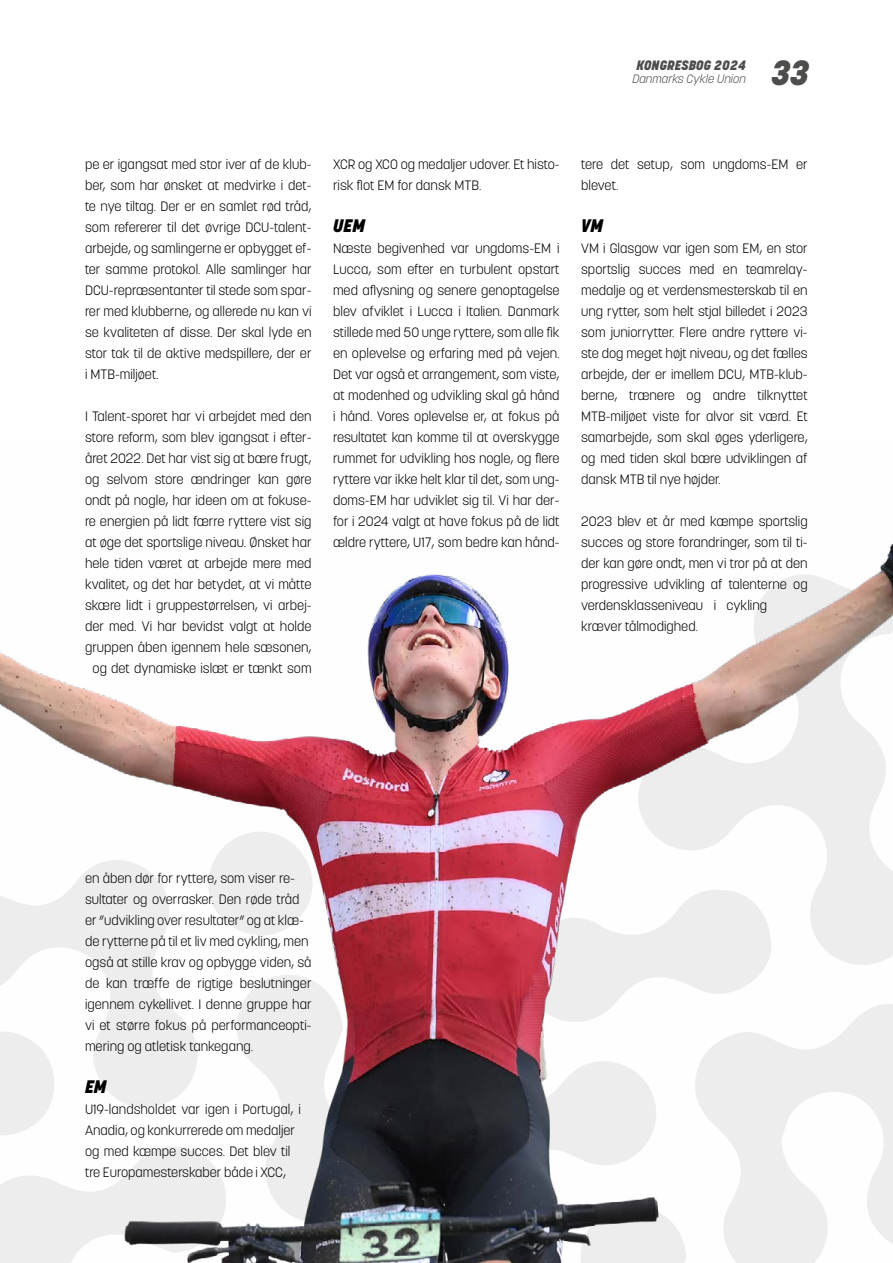
<style>
.page{position:relative;width:893px;height:1263px;background:#fff}
.page>*{position:absolute;margin:0;border:0;box-sizing:border-box;transform-origin:0 0}
.t1{font:italic 800 34.5px "Korolev";color:#4d4d4c}
.t2{font:italic 800 18px "Korolev";color:#000}
.t3{font:300 13.5px/21px "Korolev";color:#000}
.t4{font:italic 800 13.5px "Korolev";color:#4d4d4c}
.t5{font:italic 300 12px "Korolev";color:#4d4d4c}
</style>
<div class="page">
<img style="left:0;top:543px;width:893px;height:720px">
<p class="t4" style="left:637px;top:57px;width:111px">KONGRESBOG 2024</p>
<p class="t5" style="left:632px;top:71px;width:115px">Danmarks Cykle Union</p>
<h1 class="t1" style="left:771px;top:51px;width:41px">33</h1>
<p class="t3" style="left:85px;top:154px;width:228px;text-align:justify">pe er igangsat med stor iver af de klub&shy;ber, som har ønsket at medvirke i det&shy;te nye tiltag. Der er en samlet rød tråd, som refererer til det øvrige DCU-talent&shy;arbejde, og samlingerne er opbygget ef&shy;ter samme protokol. Alle samlinger har DCU-repræsentanter til stede som spar&shy;rer med klubberne, og allerede nu kan vi se kvaliteten af disse. Der skal lyde en stor tak til de aktive medspillere, der er i MTB-miljøet.</p>
<p class="t3" style="left:85px;top:406px;width:228px;text-align:center">I Talent-sporet har vi arbejdet med den store reform, som blev igangsat i efter&shy;året 2022. Det har vist sig at bære frugt, og selvom store ændringer kan gøre ondt på nogle, har ideen om at fokuse&shy;re energien på lidt færre ryttere vist sig at øge det sportslige niveau. Ønsket har hele tiden været at arbejde mere med kvalitet, og det har betydet, at vi måtte skære lidt i gruppestørrelsen, vi arbej&shy;der med. Vi har bevidst valgt at holde gruppen åben igennem hele sæsonen, og det dynamiske islæt er tænkt som</p>
<p class="t3" style="left:333px;top:154px;width:228px">XCR og XCO og medaljer udover. Et histo&shy;risk flot EM for dansk MTB.</p>
<h2 class="t2" style="left:333px;top:214px;width:34px">UEM</h2>
<p class="t3" style="left:333px;top:238px;width:228px;text-align:justify">Næste begivenhed var ungdoms-EM i Lucca, som efter en turbulent opstart med aflysning og senere genoptagelse blev afviklet i Lucca i Italien. Danmark stillede med 50 unge ryttere, som alle fik en oplevelse og erfaring med på vejen.<br>Det var også et arrangement, som viste, at modenhed og udvikling skal gå hånd i hånd. Vores oplevelse er, at fokus på resultatet kan komme til at overskygge rummet for udvikling hos nogle, og flere ryttere var ikke helt klar til det, som ung&shy;doms-EM har udviklet sig til. Vi har der&shy;for i 2024 valgt at have fokus på de lidt ældre ryttere, U17, som bedre kan hånd-</p>
<p class="t3" style="left:581px;top:154px;width:228px">tere det setup, som ungdoms-EM er blevet.</p>
<h2 class="t2" style="left:581px;top:214px;width:24px">VM</h2>
<p class="t3" style="left:581px;top:238px;width:228px;text-align:justify">VM i Glasgow var igen som EM, en stor sportslig succes med en teamrelay&shy;medalje og et verdensmesterskab til en ung rytter, som helt stjal billedet i 2023 som juniorrytter. Flere andre ryttere vi&shy;ste dog meget højt niveau, og det fælles arbejde, der er imellem DCU, MTB-klub&shy;berne, trænere og andre tilknyttet MTB-miljøet viste for alvor sit værd. Et samarbejde, som skal øges yderligere, og med tiden skal bære udviklingen af dansk MTB til nye højder.</p>
<p class="t3" style="left:581px;top:511px;width:228px">2023 blev et år med kæmpe sportslig succes og store forandringer, som til ti&shy;der kan gøre ondt, men vi tror på at den progressive udvikling af talenterne og verdensklasseniveau i cykling kræver tålmodighed.</p>
<p class="t3" style="left:85px;top:868px;width:228px">en åben dør for ryttere, som viser re&shy;sultater og overrasker. Den røde tråd er ”udvikling over resultater” og at klæ&shy;de rytterne på til et liv med cykling, men også at stille krav og opbygge viden, så de kan træffe de rigtige beslutninger igennem cykellivet. I denne gruppe har vi et større fokus på performanceopti&shy;mering og atletisk tankegang.</p>
<h2 class="t2" style="left:85px;top:1075px;width:23px">EM</h2>
<p class="t3" style="left:85px;top:1099px;width:218px">U19-landsholdet var igen i Portugal, i Anadia, og konkurrerede om medaljer og med kæmpe succes. Det blev til tre Europamesterskaber både i XCC,</p>
</div>
